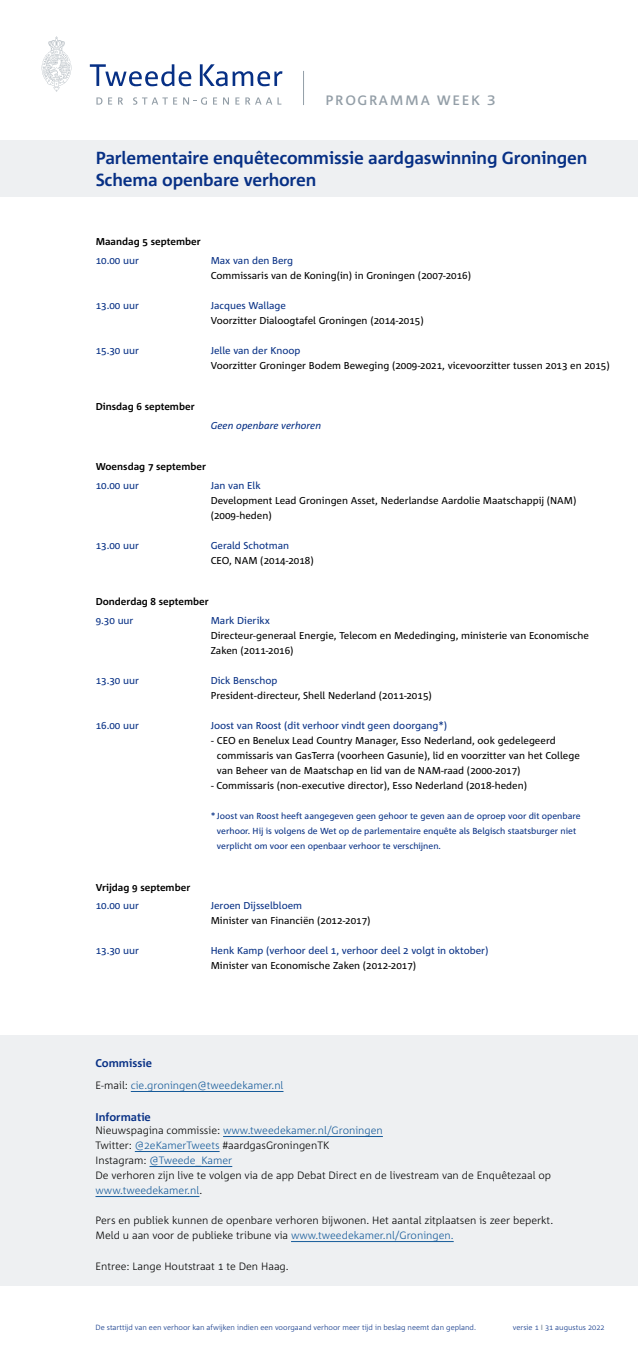
<style>
.page{position:relative;width:638px;height:1347px;background:#fff}
.page>*{position:absolute;margin:0;border:0;box-sizing:border-box;transform-origin:0 0}
.t1{font:700 17.5px/22.5px "Corpid C1 s";letter-spacing:-.01em;color:#073085}
.t2{font:16.25px "Corpid C1 s";letter-spacing:.06em;color:#939ea7}
.t3{font:700 11.25px "Corpid C1 s";color:#073085}
.t4{font:300 10.62px/15px "Corpid C1 s";color:#000}
.t5{font:300 10.62px "Corpid C1 s";color:#165b9a}
.t6{font:10px/15px "Corpid C1 s";color:#000}
.t7{font:10px "Corpid C1 s";color:#073085}
.t8{font:700 10px "Corpid C1 s";color:#000}
.t9{font:italic 10px "Corpid C1 s";color:#073085}
.t10{font:8.75px/15px "Corpid C1 s";color:#073085}
.t11{font:300 7.5px "Corpid C1 s";color:#073085}
.s1{color:#000}
.s2{color:#165b9a}
.s3{font-weight:700;color:#939ea7}
</style>
<div class="page">
<svg style="left:42px;top:37px;width:29px;height:55px"></svg>
<svg style="left:90px;top:64px;width:101px;height:22px"></svg>
<svg style="left:200px;top:64px;width:27px;height:22px"></svg>
<svg style="left:233px;top:71px;width:49px;height:15px"></svg>
<svg style="left:96px;top:97px;width:6px;height:8px"></svg>
<svg style="left:108px;top:97px;width:4px;height:8px"></svg>
<svg style="left:118px;top:97px;width:5px;height:8px"></svg>
<svg style="left:133px;top:97px;width:44px;height:8px"></svg>
<svg style="left:183px;top:97px;width:24px;height:8px"></svg>
<svg style="left:213px;top:97px;width:4px;height:8px"></svg>
<svg style="left:223px;top:97px;width:6px;height:8px"></svg>
<svg style="left:235px;top:97px;width:4px;height:8px"></svg>
<svg style="left:245px;top:97px;width:36px;height:8px"></svg>
<hr style="left:303px;top:71px;width:1px;height:34px;background:#939ea7">
<div style="left:0;top:140px;width:638px;height:57px;background:#eef0f2"></div>
<div style="left:0;top:1035px;width:638px;height:250px;background:#eef0f2"></div>
<hr style="left:131px;top:1091px;width:152px;height:1px;background:#165b9a">
<hr style="left:223px;top:1136px;width:160px;height:1px;background:#165b9a">
<hr style="left:135px;top:1151px;width:85px;height:1px;background:#165b9a">
<hr style="left:149px;top:1166px;width:83px;height:1px;background:#165b9a">
<hr style="left:95px;top:1196px;width:104px;height:1px;background:#165b9a">
<hr style="left:291px;top:1241px;width:163px;height:1px;background:#165b9a">
<h2 class="t2" style="left:325px;top:89px;width:172px">programma week 3</h2>
<h1 class="t1" style="left:96px;top:146px;width:493px">Parlementaire enquêtecommissie aardgaswinning Groningen<br>Schema openbare verhoren</h1>
<p class="t8" style="left:96px;top:235px;width:106px">Maandag 5 september</p>
<p class="t7" style="left:96px;top:254px;width:45px">10.00 uur</p>
<p class="t7" style="left:211px;top:254px;width:84px">Max van den Berg</p>
<p class="t6" style="left:211px;top:268px;width:262px">Commissaris van de Koning(in) in Groningen (2007-2016)</p>
<p class="t7" style="left:96px;top:299px;width:45px">13.00 uur</p>
<p class="t7" style="left:211px;top:299px;width:77px">Jacques Wallage</p>
<p class="t6" style="left:211px;top:313px;width:214px">Voorzitter Dialoogtafel Groningen (2014-2015)</p>
<p class="t7" style="left:96px;top:344px;width:45px">15.30 uur</p>
<p class="t7" style="left:211px;top:344px;width:91px">Jelle van der Knoop</p>
<p class="t6" style="left:211px;top:358px;width:400px">Voorzitter Groninger Bodem Beweging (2009-2021, vicevoorzitter tussen 2013 en 2015)</p>
<p class="t8" style="left:96px;top:400px;width:100px">Dinsdag 6 september</p>
<p class="t9" style="left:211px;top:419px;width:112px">Geen openbare verhoren</p>
<p class="t8" style="left:96px;top:460px;width:112px">Woensdag 7 september</p>
<p class="t7" style="left:96px;top:479px;width:45px">10.00 uur</p>
<p class="t7" style="left:211px;top:479px;width:51px">Jan van Elk</p>
<p class="t6" style="left:211px;top:493px;width:367px">Development Lead Groningen Asset, Nederlandse Aardolie Maatschappij (NAM) (2009-heden)</p>
<p class="t7" style="left:96px;top:539px;width:45px">13.00 uur</p>
<p class="t7" style="left:211px;top:539px;width:80px">Gerald Schotman</p>
<p class="t6" style="left:211px;top:553px;width:104px">CEO, NAM (2014-2018)</p>
<p class="t8" style="left:96px;top:595px;width:115px">Donderdag 8 september</p>
<p class="t7" style="left:96px;top:614px;width:39px">9.30 uur</p>
<p class="t7" style="left:211px;top:614px;width:61px">Mark Dierikx</p>
<p class="t6" style="left:211px;top:628px;width:380px">Directeur-generaal Energie, Telecom en Mededinging, ministerie van Economische<br>Zaken (2011-2016)</p>
<p class="t7" style="left:96px;top:674px;width:45px">13.30 uur</p>
<p class="t7" style="left:211px;top:674px;width:68px">Dick Benschop</p>
<p class="t6" style="left:211px;top:688px;width:223px">President-directeur, Shell Nederland (2011-2015)</p>
<p class="t7" style="left:96px;top:719px;width:45px">16.00 uur</p>
<p class="t7" style="left:211px;top:719px;width:238px">Joost van Roost (dit verhoor vindt geen doorgang*)</p>
<p class="t6" style="left:217px;top:733px;width:364px;text-indent:-6px">- CEO en Benelux Lead Country Manager, Esso Nederland, ook gedelegeerd commissaris van GasTerra (voorheen Gasunie), lid en voorzitter van het College van Beheer van de Maatschap en lid van de NAM-raad (2000-2017)</p>
<p class="t6" style="left:211px;top:778px;width:318px">- Commissaris (non-executive director), Esso Nederland (2018-heden)</p>
<p class="t10" style="left:217px;top:808px;width:365px;text-indent:-6px">* Joost van Roost heeft aangegeven geen gehoor te geven aan de oproep voor dit openbare verhoor. Hij is volgens de Wet op de parlementaire enquête als Belgisch staatsburger niet verplicht om voor een openbaar verhoor te verschijnen.</p>
<p class="t8" style="left:96px;top:880px;width:96px">Vrijdag 9 september</p>
<p class="t7" style="left:96px;top:899px;width:45px">10.00 uur</p>
<p class="t7" style="left:211px;top:899px;width:93px">Jeroen Dijsselbloem</p>
<p class="t6" style="left:211px;top:913px;width:161px">Minister van Financiën (2012-2017)</p>
<p class="t7" style="left:96px;top:944px;width:45px">13.30 uur</p>
<p class="t7" style="left:211px;top:944px;width:279px">Henk Kamp (verhoor deel 1, verhoor deel 2 volgt in oktober)</p>
<p class="t6" style="left:211px;top:958px;width:207px">Minister van Economische Zaken (2012-2017)</p>
<p class="t3" style="left:95px;top:1056px;width:58px">Commissie</p>
<p class="t5" style="left:95px;top:1079px;width:189px"><span class="s1">E-mail:</span> cie.groningen@tweedekamer.nl</p>
<p class="t3" style="left:95px;top:1109px;width:57px">Informatie</p>
<p class="t4" style="left:95px;top:1122px;width:457px">Nieuwspagina commissie: <span class="s2">www.tweedekamer.nl/Groningen<br></span>Twitter: <span class="s2">@2eKamerTweets</span> #aardgasGroningenTK<br>Instagram: <span class="s2">@Tweede_Kamer<br></span>De verhoren zijn live te volgen via de app Debat Direct en de livestream van de Enquêtezaal op <span class="s2">www.tweedekamer.nl</span>.</p>
<p class="t4" style="left:95px;top:1212px;width:459px">Pers en publiek kunnen de openbare verhoren bijwonen. Het aantal zitplaatsen is zeer beperkt.<br>Meld u aan voor de publieke tribune via <span class="s2">www.tweedekamer.nl/Groningen.</span></p>
<p class="t4" style="left:95px;top:1257px;width:195px">Entree: Lange Houtstraat 1 te Den Haag.</p>
<p class="t11" style="left:95px;top:1322px;width:382px">De starttijd van een verhoor kan afwijken indien een voorgaand verhoor meer tijd in beslag neemt dan gepland.</p>
<p class="t11" style="left:513px;top:1322px;width:93px">versie 1 <span class="s3">I</span> 31 augustus 2022</p>
</div>
